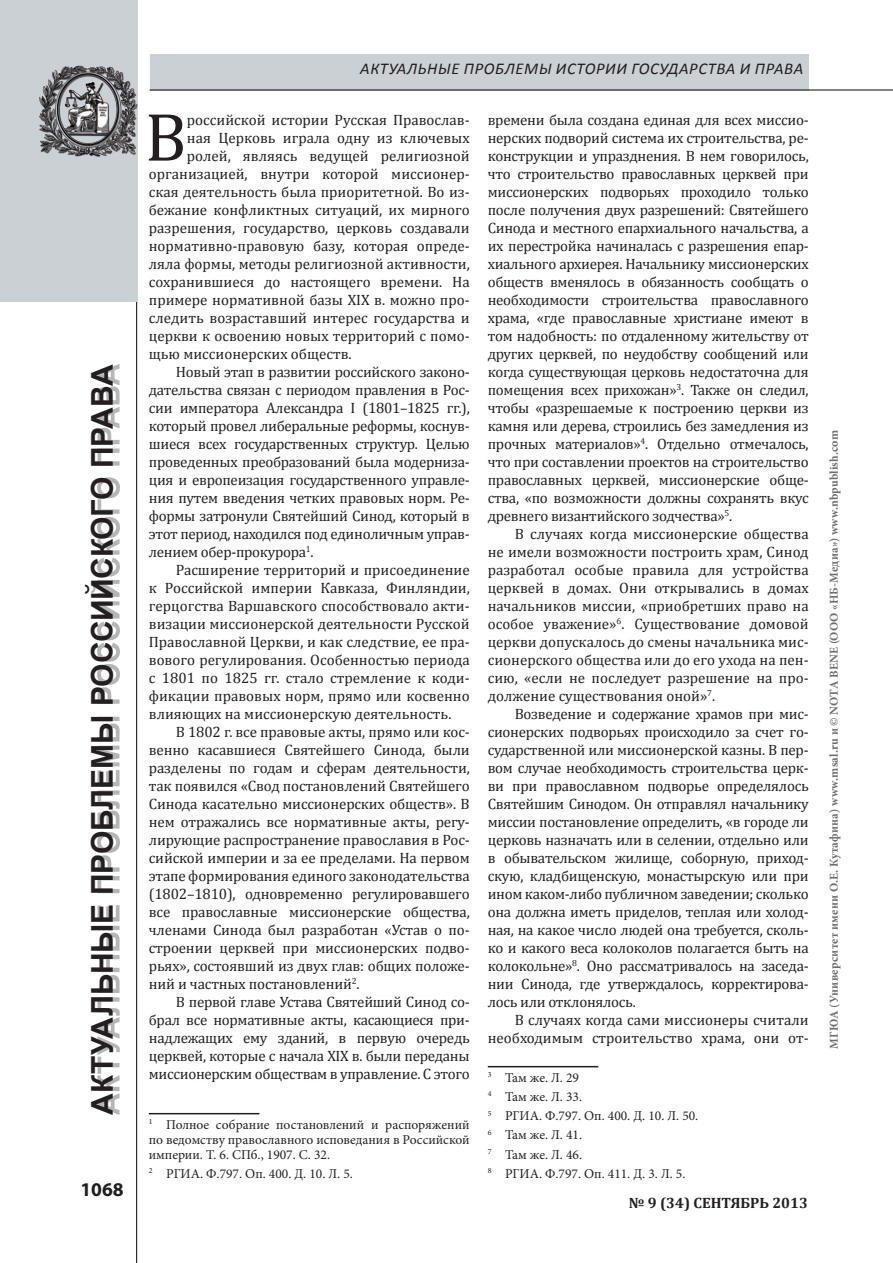
<style>
.page{position:relative;width:893px;height:1263px;background:#fff}
.page>*{position:absolute;margin:0;border:0;box-sizing:border-box;transform-origin:0 0}
.t1{font:69px "Cambria";color:#231f20}
.t2{font:700 30px "Arial";letter-spacing:-.005em;color:#231f20}
.t3{font:700 19.5px "Myriad Pro";color:#231f20}
.t4{font:italic 16.5px "Calibri";letter-spacing:.04em;color:#231f20}
.t5{font:15px/18px "Cambria";letter-spacing:-.01em;color:#231f20;text-align:justify}
.t6{font:700 15px "Cambria";color:#231f20}
.t7{font:13.5px/19.2px "Minion Pro";color:#231f20;text-align:justify}
.t8{font:700 12px "Minion Pro";letter-spacing:.02em;color:#6c6d70}
</style>
<div class="page">
<hr style="left:136px;top:0;width:1px;height:1263px;background:#231f20">
<div style="left:0;top:0;width:136px;height:301px;background:#cad0d4"></div>
<div style="left:92px;top:364px;width:28px;height:751px;background:#231f20;opacity:.33"></div>
<div style="left:150px;top:54px;width:658px;height:36px;background:#cad0d4"></div>
<hr style="left:150px;top:89px;width:743px;height:2px;background:#231f20">
<img style="left:39px;top:54px;width:99px;height:111px">
<hr style="left:149px;top:1113px;width:110px;height:1px;background:#231f20">
<hr style="left:488px;top:1066px;width:110px;height:1px;background:#231f20">
<h2 class="t2" style="left:83px;top:1115px;width:747px;rotate:-90deg">Актуальные проблемы российского права</h2>
<h3 class="t3" style="left:80px;top:1177px;width:45px">1068</h3>
<p class="t4" style="left:360px;top:58px;width:11px">актуал</p>
<p class="t4" style="left:418px;top:58px;width:58px">ьные проблем</p>
<p class="t4" style="left:539px;top:58px;width:23px">ы истории</p>
<p class="t4" style="left:631px;top:58px;width:3px">госу</p>
<p class="t4" style="left:668px;top:58px;width:22px">дарства</p>
<p class="t4" style="left:740px;top:58px;width:20px">и права</p>
<h1 class="t1" style="left:145px;top:96px;width:44px">В</h1>
<p class="t5" style="left:187px;top:110px;width:284px">российской истории Русская Православ-</p>
<p class="t5" style="left:187px;top:128px;width:284px">ная Церковь играла одну из ключевых</p>
<p class="t5" style="left:187px;top:146px;width:284px">ролей, являясь ведущей религиозной</p>
<p class="t5" style="left:149px;top:164px;width:322px">организацией, внутри которой миссионер-</p>
<p class="t5" style="left:149px;top:182px;width:322px">ская деятельность была приоритетной. Во из-</p>
<p class="t5" style="left:149px;top:200px;width:322px">бежание конфликтных ситуаций, их мирного</p>
<p class="t5" style="left:149px;top:218px;width:322px">разрешения, государство, церковь создавали</p>
<p class="t5" style="left:149px;top:236px;width:322px">нормативно-правовую базу, которая опреде-</p>
<p class="t5" style="left:149px;top:254px;width:322px">ляла формы, методы религиозной активности,</p>
<p class="t5" style="left:149px;top:272px;width:322px">сохранившиеся до настоящего времени. На</p>
<p class="t5" style="left:149px;top:290px;width:322px">примере нормативной базы XIX в. можно про-</p>
<p class="t5" style="left:149px;top:308px;width:322px">следить возраставший интерес государства и</p>
<p class="t5" style="left:149px;top:326px;width:322px">церкви к освоению новых территорий с помо-</p>
<p class="t5" style="left:149px;top:344px;width:204px">щью миссионерских обществ.</p>
<p class="t5" style="left:176px;top:362px;width:295px">Новый этап в развитии российского законо-</p>
<p class="t5" style="left:149px;top:380px;width:322px">дательства связан с периодом правления в Рос-</p>
<p class="t5" style="left:149px;top:398px;width:322px">сии императора Александра I (1801–1825 гг.),</p>
<p class="t5" style="left:149px;top:416px;width:322px">который провел либеральные реформы, коснув-</p>
<p class="t5" style="left:149px;top:434px;width:322px">шиеся всех государственных структур. Целью</p>
<p class="t5" style="left:149px;top:452px;width:322px">проведенных преобразований была модерниза-</p>
<p class="t5" style="left:149px;top:470px;width:322px">ция и европеизация государственного управле-</p>
<p class="t5" style="left:149px;top:488px;width:322px">ния путем введения четких правовых норм. Ре-</p>
<p class="t5" style="left:149px;top:506px;width:322px">формы затронули Святейший Синод, который в</p>
<p class="t5" style="left:149px;top:524px;width:322px">этот период, находился под единоличным управ-</p>
<p class="t5" style="left:149px;top:542px;width:166px">лением обер-прокурора<sup>1</sup>.</p>
<p class="t5" style="left:176px;top:560px;width:295px">Расширение территорий и присоединение</p>
<p class="t5" style="left:149px;top:578px;width:322px">к Российской империи Кавказа, Финляндии,</p>
<p class="t5" style="left:149px;top:596px;width:322px">герцогства Варшавского способствовало акти-</p>
<p class="t5" style="left:149px;top:614px;width:322px">визации миссионерской деятельности Русской</p>
<p class="t5" style="left:149px;top:632px;width:322px">Православной Церкви, и как следствие, ее пра-</p>
<p class="t5" style="left:149px;top:650px;width:322px">вового регулирования. Особенностью периода</p>
<p class="t5" style="left:149px;top:668px;width:322px">с 1801 по 1825 гг. стало стремление к коди-</p>
<p class="t5" style="left:149px;top:686px;width:322px">фикации правовых норм, прямо или косвенно</p>
<p class="t5" style="left:149px;top:704px;width:304px">влияющих на миссионерскую деятельность.</p>
<p class="t5" style="left:176px;top:722px;width:295px">В 1802 г. все правовые акты, прямо или кос-</p>
<p class="t5" style="left:149px;top:740px;width:322px">венно касавшиеся Святейшего Синода, были</p>
<p class="t5" style="left:149px;top:758px;width:322px">разделены по годам и сферам деятельности,</p>
<p class="t5" style="left:149px;top:776px;width:322px">так появился «Свод постановлений Святейшего</p>
<p class="t5" style="left:149px;top:794px;width:322px">Синода касательно миссионерских обществ». В</p>
<p class="t5" style="left:149px;top:812px;width:322px">нем отражались все нормативные акты, регу-</p>
<p class="t5" style="left:149px;top:830px;width:322px">лирующие распространение православия в Рос-</p>
<p class="t5" style="left:149px;top:848px;width:322px">сийской империи и за ее пределами. На первом</p>
<p class="t5" style="left:149px;top:866px;width:322px">этапе формирования единого законодательства</p>
<p class="t5" style="left:149px;top:884px;width:322px">(1802–1810), одновременно регулировавшего</p>
<p class="t5" style="left:149px;top:902px;width:322px">все православные миссионерские общества,</p>
<p class="t5" style="left:149px;top:920px;width:322px">членами Синода был разработан «Устав о по-</p>
<p class="t5" style="left:149px;top:938px;width:322px">строении церквей при миссионерских подво-</p>
<p class="t5" style="left:149px;top:956px;width:322px">рьях», состоявший из двух глав: общих положе-</p>
<p class="t5" style="left:149px;top:974px;width:212px">ний и частных постановлений<sup>2</sup>.</p>
<p class="t5" style="left:176px;top:992px;width:295px">В первой главе Устава Святейший Синод со-</p>
<p class="t5" style="left:149px;top:1010px;width:322px">брал все нормативные акты, касающиеся при-</p>
<p class="t5" style="left:149px;top:1028px;width:322px">надлежащих ему зданий, в первую очередь</p>
<p class="t5" style="left:149px;top:1046px;width:322px">церквей, которые с начала XIX в. были переданы</p>
<p class="t5" style="left:149px;top:1064px;width:322px">миссионерским обществам в управление. С этого</p>
<p class="t7" style="left:149px;top:1117px;width:322px;line-height:15px"><sup>1</sup> Полное собрание постановлений и распоряжений по ведомству православного исповедания в Российской империи. Т. 6. СПб., 1907. С. 32.</p>
<p class="t7" style="left:149px;top:1164px;width:206px"><sup>2</sup> РГИА. Ф.797. Оп. 400. Д. 10. Л. 5.</p>
<p class="t5" style="left:488px;top:110px;width:322px">времени была создана единая для всех миссио&shy;нерских подворий система их строительства, ре&shy;конструкции и упразднения. В нем говорилось, что строительство православных церквей при миссионерских подворьях проходило только после получения двух разрешений: Святейшего Синода и местного епархиального начальства, а их перестройка начиналась с разрешения епар&shy;хиального архиерея. Начальнику миссионерских обществ вменялось в обязанность сообщать о необходимости строительства православного храма, «где православные христиане имеют в том надобность: по отдаленному жительству от других церквей, по неудобству сообщений или когда существующая церковь недостаточна для помещения всех прихожан»<sup>3</sup>. Также он следил, чтобы «разрешаемые к построению церкви из камня или дерева, строились без замедления из прочных материалов»<sup>4</sup>. Отдельно отмечалось, что при составлении проектов на строительство православных церквей, миссионерские обще&shy;ства, «по возможности должны сохранять вкус древнего византийского зодчества»<sup>5</sup>.</p>
<p class="t5" style="left:488px;top:524px;width:322px;text-indent:27px">В случаях когда миссионерские общества не имели возможности построить храм, Синод разработал особые правила для устройства церквей в домах. Они открывались в домах начальников миссии, «приобретших право на особое уважение»<sup>6</sup>. Существование домовой церкви допускалось до смены начальника мис&shy;сионерского общества или до его ухода на пен&shy;сию, «если не последует разрешение на про&shy;должение существования оной»<sup>7</sup>.</p>
<p class="t5" style="left:488px;top:704px;width:322px;text-indent:27px">Возведение и содержание храмов при мис&shy;сионерских подворьях происходило за счет го&shy;сударственной или миссионерской казны. В пер&shy;вом случае необходимость строительства церк&shy;ви при православном подворье определялось Святейшим Синодом. Он отправлял начальнику миссии постановление определить, «в городе ли церковь назначать или в селении, отдельно или в обывательском жилище, соборную, приход&shy;скую, кладбищенскую, монастырскую или при ином каком-либо публичном заведении; сколько она должна иметь приделов, теплая или холод&shy;ная, на какое число людей она требуется, сколь&shy;ко и какого веса колоколов полагается быть на колокольне»<sup>8</sup>. Оно рассматривалось на заседа&shy;нии Синода, где утверждалось, корректирова&shy;лось или отклонялось.</p>
<p class="t5" style="left:488px;top:1010px;width:322px;text-align:right">В случаях когда сами миссионеры считали необходимым строительство храма, они от-</p>
<p class="t7" style="left:488px;top:1068px;width:212px;text-align:left"><sup>3</sup> Там же. Л. 29<br><sup>4</sup> Там же. Л. 33.<br><sup>5</sup> РГИА. Ф.797. Оп. 400. Д. 10. Л. 50.<br><sup>6</sup> Там же. Л. 41.<br><sup>7</sup> Там же. Л. 46.<br><sup>8</sup> РГИА. Ф.797. Оп. 411. Д. 3. Л. 5.</p>
<p class="t6" style="left:629px;top:1192px;width:180px">№ 9 (34) СЕНТЯБРЬ 2013</p>
<p class="t8" style="left:825px;top:1048px;width:620px;rotate:-90deg">МГЮА (Университет имени О.Е. Кутафина) www.msal.ru и © NOTA BENE (ООО «НБ-Медиа») www.nbpublish.com</p>
</div>
